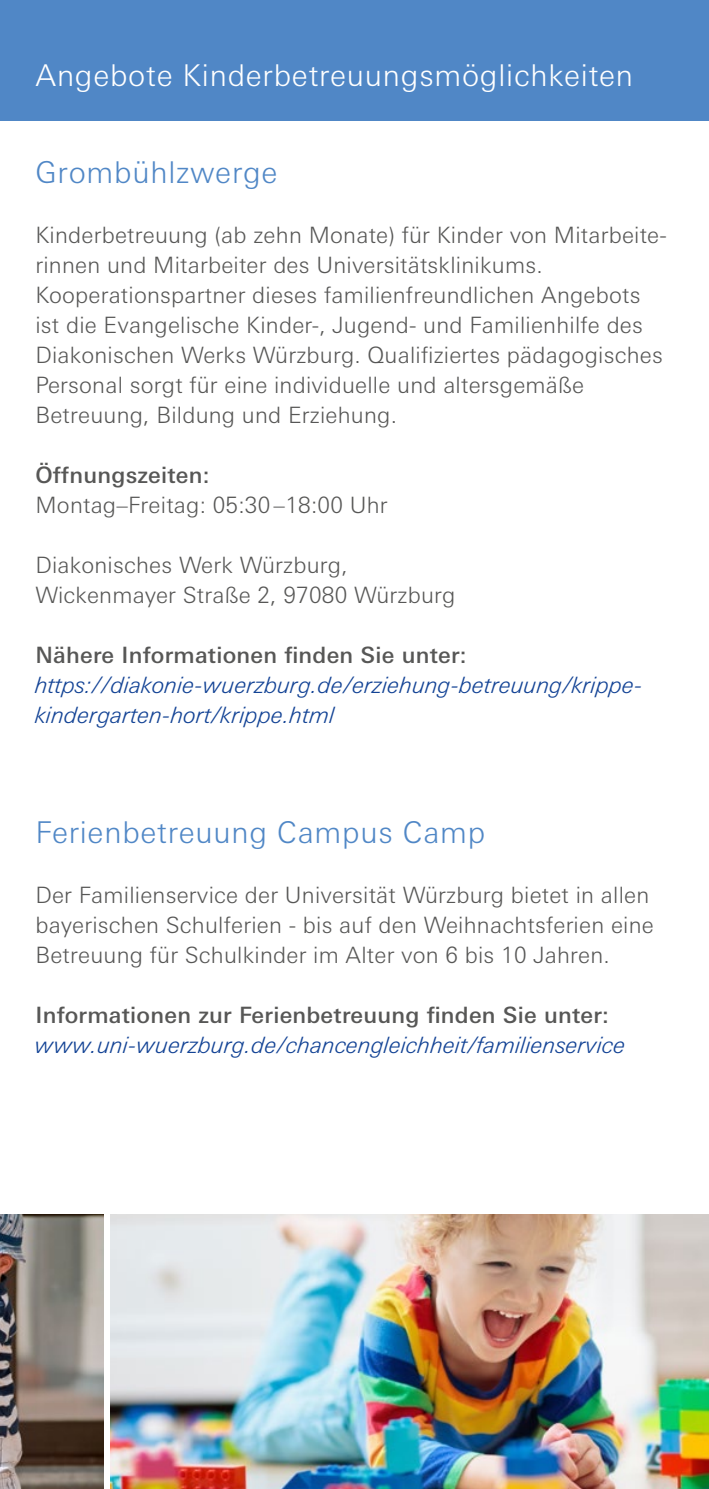
<style>
.page{position:relative;width:709px;height:1489px;background:#fff}
.page>*{position:absolute;margin:0;border:0;box-sizing:border-box;transform-origin:0 0}
.t1{font:300 30px "Univers Next Pro";letter-spacing:.025em;color:#5087c6}
.t2{font:300 30px "Univers Next Pro";letter-spacing:.025em;color:#fff}
.t3{font:300 22.5px/30px "Univers Next Pro";letter-spacing:.01em;color:#575756}
.t4{font:italic 300 22.5px/30px "Univers Next Pro";letter-spacing:.01em;color:#134395}
.t5{font:500 22.5px "Univers Next Pro";letter-spacing:.01em;color:#575756}
</style>
<div class="page">
<div style="left:0;top:0;width:709px;height:120px;background:#5087c6"></div>
<img style="left:0;top:1214px;width:103px;height:274px">
<img style="left:110px;top:1214px;width:599px;height:274px">
<h1 class="t2" style="left:35px;top:58px;width:599px">Angebote Kinderbetreuungsmöglichkeiten</h1>
<h1 class="t1" style="left:35px;top:154px;width:243px">Grombühlzwerge</h1>
<p class="t3" style="left:35px;top:219px;width:633px">Kinderbetreuung (ab zehn Monate) für Kinder von Mitarbeite&shy;rinnen und Mitarbeiter des Universitätsklinikums.<br>Kooperationspartner dieses familienfreundlichen Angebots ist die Evangelische Kinder-, Jugend- und Familienhilfe des Diakonischen Werks Würzburg. Qualifiziertes pädagogisches Personal sorgt für eine individuelle und altersgemäße Betreuung, Bildung und Erziehung.</p>
<p class="t5" style="left:35px;top:461px;width:175px">Öffnungszeiten:</p>
<p class="t3" style="left:35px;top:489px;width:354px">Montag–Freitag: 05:30 –18:00 Uhr</p>
<p class="t3" style="left:35px;top:549px;width:421px">Diakonisches Werk Würzburg,<br>Wickenmayer Straße 2, 97080 Würzburg</p>
<p class="t5" style="left:35px;top:641px;width:433px">Nähere Informationen finden Sie unter:</p>
<p class="t4" style="left:35px;top:669px;width:609px">https://diakonie-wuerzburg.de/erziehung-betreuung/krippe&shy;kindergarten-hort/krippe.html</p>
<h1 class="t1" style="left:35px;top:814px;width:451px">Ferienbetreuung Campus Camp</h1>
<p class="t3" style="left:35px;top:879px;width:620px">Der Familienservice der Universität Würzburg bietet in allen bayerischen Schulferien - bis auf den Weihnachtsferien eine<br>Betreuung für Schulkinder im Alter von 6 bis 10 Jahren.</p>
<p class="t5" style="left:35px;top:1001px;width:575px">Informationen zur Ferienbetreuung finden Sie unter:</p>
<p class="t4" style="left:35px;top:1029px;width:591px">www.uni-wuerzburg.de/chancengleichheit/familienservice</p>
</div>
